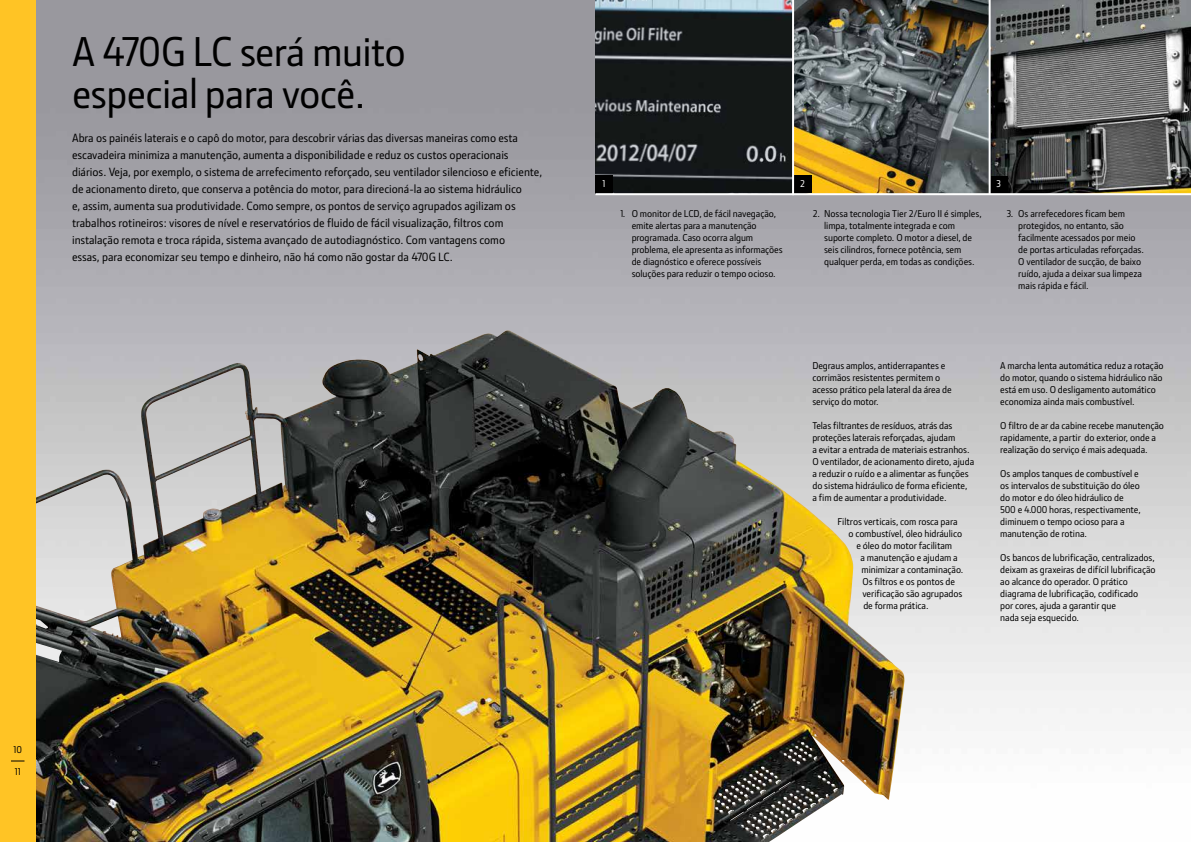
<style>
.page{position:relative;width:1191px;height:842px;background:#fff}
.page>*{position:absolute;margin:0;border:0;box-sizing:border-box;transform-origin:0 0}
.t1{font:500 42px/42px "JD Sans Pro";letter-spacing:-.015em;color:#000}
.t2{font:500 12px/17px "JD Sans Pro";color:#000}
.t3{font:500 10px/12px "JD Sans Pro";letter-spacing:-.005em;color:#000}
.t4{font:500 10px "JD Sans Pro";color:#fff}
</style>
<div class="page">
<img style="left:595px;top:0;width:596px;height:193px">
<img style="left:794px;top:0;width:194px;height:193px">
<div style="left:595px;top:176px;width:17px;height:17px;background:#000"></div>
<div style="left:794px;top:176px;width:17px;height:17px;background:#000"></div>
<div style="left:990px;top:176px;width:17px;height:17px;background:#000"></div>
<img style="left:36px;top:331px;width:870px;height:511px">
<div style="left:0;top:0;width:36px;height:842px;background:#ffc425"></div>
<svg style="left:11px;top:760px;width:14px;height:1px"></svg>
<hr style="left:792px;top:0;width:2px;height:195px;background:#fff">
<hr style="left:988px;top:0;width:2px;height:195px;background:#fff">
<h1 class="t1" style="left:72px;top:30px;width:335px">A 470G LC será muito especial para você.</h1>
<p class="t2" style="left:72px;top:129px;width:472px">Abra os painéis laterais e o capô do motor, para descobrir várias das diversas maneiras como esta escavadeira minimiza a manutenção, aumenta a disponibilidade e reduz os custos operacionais diários. Veja, por exemplo, o sistema de arrefecimento reforçado, seu ventilador silencioso e eficiente, de acionamento direto, que conserva a potência do motor, para direcioná-la ao sistema hidráulico<br>e, assim, aumenta sua produtividade. Como sempre, os pontos de serviço agrupados agilizam os trabalhos rotineiros: visores de nível e reservatórios de fluido de fácil visualização, filtros com instalação remota e troca rápida, sistema avançado de autodiagnóstico. Com vantagens como<br>essas, para economizar seu tempo e dinheiro, não há como não gostar da 470G LC.</p>
<p class="t3" style="left:13px;top:743px;width:10px">10</p>
<p class="t3" style="left:15px;top:765px;width:7px">11</p>
<p class="t4" style="left:602px;top:177px;width:4px">1</p>
<p class="t4" style="left:800px;top:177px;width:6px">2</p>
<p class="t4" style="left:996px;top:177px;width:6px">3</p>
<p class="t3" style="left:631px;top:207px;width:153px;text-indent:-11px">1. O monitor de LCD, de fácil navegação, emite alertas para a manutenção programada. Caso ocorra algum problema, ele apresenta as informações de diagnóstico e oferece possíveis soluções para reduzir o tempo ocioso.</p>
<p class="t3" style="left:824px;top:207px;width:159px;text-indent:-11px">2. Nossa tecnologia Tier 2/Euro II é simples, limpa, totalmente integrada e com suporte completo. O motor a diesel, de seis cilindros, fornece potência, sem qualquer perda, em todas as condições.</p>
<p class="t3" style="left:1018px;top:207px;width:127px;text-indent:-11px">3. Os arrefecedores ficam bem protegidos, no entanto, são facilmente acessados por meio de portas articuladas reforçadas.<br>O ventilador de sucção, de baixo ruído, ajuda a deixar sua limpeza mais rápida e fácil.</p>
<p class="t3" style="left:812px;top:359px;width:141px">Degraus amplos, antiderrapantes e corrimãos resistentes permitem o acesso prático pela lateral da área de serviço do motor.</p>
<p class="t3" style="left:812px;top:419px;width:163px">Telas filtrantes de resíduos, atrás das proteções laterais reforçadas, ajudam<br>a evitar a entrada de materiais estranhos.<br>O ventilador, de acionamento direto, ajuda a reduzir o ruído e a alimentar as funções do sistema hidráulico de forma eficiente, a fim de aumentar a produtividade.</p>
<p class="t3" style="left:837px;top:515px;width:122px">Filtros verticais, com rosca para</p>
<p class="t3" style="left:848px;top:527px;width:115px">o combustível, óleo hidráulico</p>
<p class="t3" style="left:856px;top:539px;width:97px">e óleo do motor facilitam</p>
<p class="t3" style="left:860px;top:551px;width:99px">a manutenção e ajudam a</p>
<p class="t3" style="left:861px;top:563px;width:103px">minimizar a contaminação.</p>
<p class="t3" style="left:862px;top:575px;width:94px">Os filtros e os pontos de</p>
<p class="t3" style="left:862px;top:587px;width:101px">verificação são agrupados</p>
<p class="t3" style="left:863px;top:599px;width:67px">de forma prática.</p>
<p class="t3" style="left:1000px;top:359px;width:165px">A marcha lenta automática reduz a rotação do motor, quando o sistema hidráulico não está em uso. O desligamento automático economiza ainda mais combustível.</p>
<p class="t3" style="left:1000px;top:419px;width:165px">O filtro de ar da cabine recebe manutenção rapidamente, a partir do exterior, onde a realização do serviço é mais adequada.</p>
<p class="t3" style="left:1000px;top:467px;width:142px">Os amplos tanques de combustível e os intervalos de substituição do óleo do motor e do óleo hidráulico de<br>500 e 4.000 horas, respectivamente, diminuem o tempo ocioso para a manutenção de rotina.</p>
<p class="t3" style="left:1000px;top:551px;width:157px">Os bancos de lubrificação, centralizados, deixam as graxeiras de difícil lubrificação ao alcance do operador. O prático diagrama de lubrificação, codificado<br>por cores, ajuda a garantir que<br>nada seja esquecido.</p>
</div>
